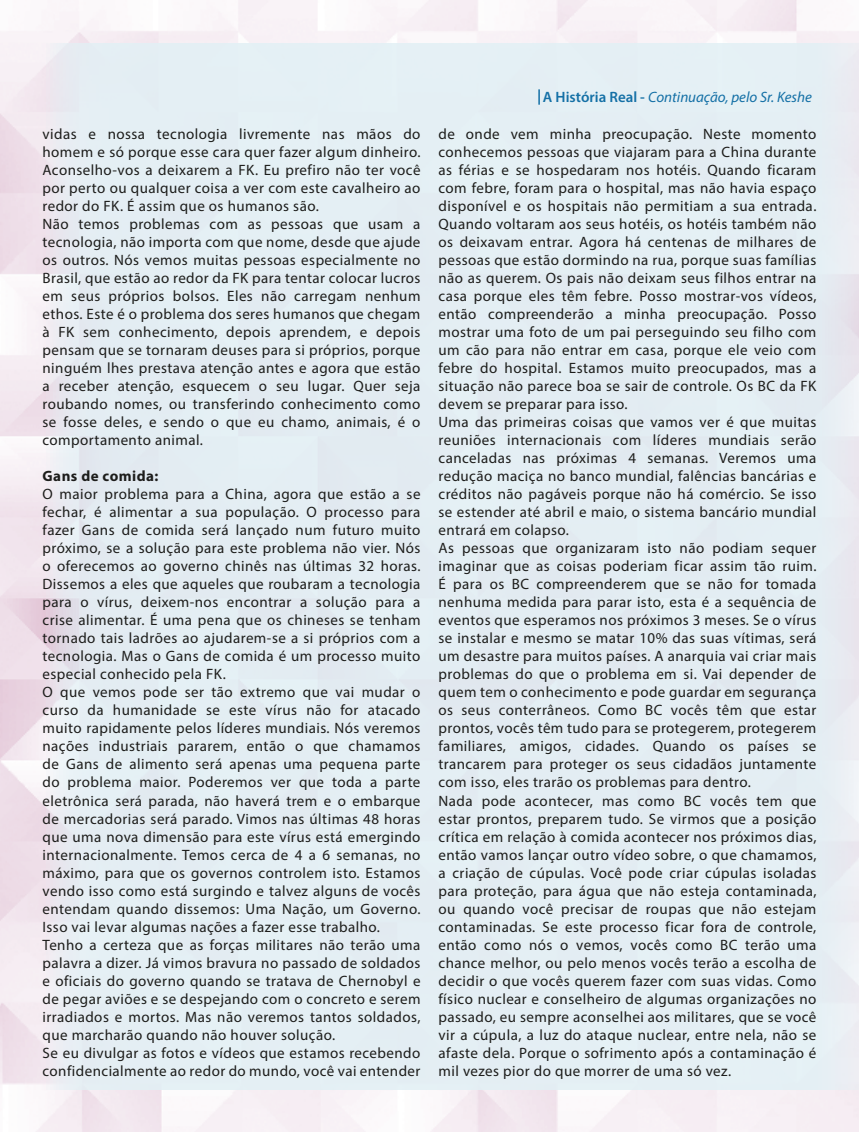
<style>
.page{position:relative;width:859px;height:1132px;background:#fff}
.page>*{position:absolute;margin:0;border:0;box-sizing:border-box;transform-origin:0 0}
.t1{font:15px/18px "Myriad Pro";letter-spacing:.03em;color:#1d1d1b;text-align:justify}
.t2{font:italic 15px "Myriad Pro";color:#1470a6}
.t3{font:700 15px "Myriad Pro";letter-spacing:.03em;color:#1d1d1b}
.s1{font-weight:600;font-style:normal}
</style>
<div class="page">
<div style="left:43px;top:43px;width:816px;height:1046px;background:#e2f0f5"></div>
<svg style="left:538px;top:89px;width:2px;height:16px"></svg>
<p class="t1" style="left:43px;top:125px;width:379px">vidas e nossa tecnologia livremente nas mãos do homem e só porque esse cara quer fazer algum dinheiro.<br>Aconselho-vos a deixarem a FK. Eu prefiro não ter você por perto ou qualquer coisa a ver com este cavalheiro ao redor do FK. É assim que os humanos são.</p>
<p class="t1" style="left:43px;top:215px;width:379px">Não temos problemas com as pessoas que usam a tecnologia, não importa com que nome, desde que ajude os outros. Nós vemos muitas pessoas especialmente no Brasil, que estão ao redor da FK para tentar colocar lucros em seus próprios bolsos. Eles não carregam nenhum ethos. Este é o problema dos seres humanos que chegam à FK sem conhecimento, depois aprendem, e depois pensam que se tornaram deuses para si próprios, porque ninguém lhes prestava atenção antes e agora que estão a receber atenção, esquecem o seu lugar. Quer seja roubando nomes, ou transferindo conhecimento como se fosse deles, e sendo o que eu chamo, animais, é o comportamento animal.</p>
<p class="t3" style="left:43px;top:466px;width:117px">Gans de comida:</p>
<p class="t1" style="left:43px;top:485px;width:379px">O maior problema para a China, agora que estão a se fechar, é alimentar a sua população. O processo para fazer Gans de comida será lançado num futuro muito próximo, se a solução para este problema não vier. Nós o oferecemos ao governo chinês nas últimas 32 horas.<br>Dissemos a eles que aqueles que roubaram a tecnologia para o vírus, deixem-nos encontrar a solução para a crise alimentar. É uma pena que os chineses se tenham tornado tais ladrões ao ajudarem-se a si próprios com a tecnologia. Mas o Gans de comida é um processo muito especial conhecido pela FK.</p>
<p class="t1" style="left:43px;top:683px;width:379px">O que vemos pode ser tão extremo que vai mudar o curso da humanidade se este vírus não for atacado muito rapidamente pelos líderes mundiais. Nós veremos nações industriais pararem, então o que chamamos de Gans de alimento será apenas uma pequena parte do problema maior. Poderemos ver que toda a parte eletrônica será parada, não haverá trem e o embarque de mercadorias será parado. Vimos nas últimas 48 horas que uma nova dimensão para este vírus está emergindo internacionalmente. Temos cerca de 4 a 6 semanas, no máximo, para que os governos controlem isto. Estamos vendo isso como está surgindo e talvez alguns de vocês entendam quando dissemos: Uma Nação, um Governo.<br>Isso vai levar algumas nações a fazer esse trabalho.</p>
<p class="t1" style="left:43px;top:935px;width:379px">Tenho a certeza que as forças militares não terão uma palavra a dizer. Já vimos bravura no passado de soldados e oficiais do governo quando se tratava de Chernobyl e de pegar aviões e se despejando com o concreto e serem irradiados e mortos. Mas não veremos tantos soldados, que marcharão quando não houver solução.</p>
<p class="t1" style="left:43px;top:1043px;width:379px">Se eu divulgar as fotos e vídeos que estamos recebendo confidencialmente ao redor do mundo, você vai entender</p>
<p class="t2" style="left:543px;top:88px;width:270px"><span class="s1">A História Real -</span> Continuação, pelo Sr. Keshe</p>
<p class="t1" style="left:438px;top:125px;width:379px">de onde vem minha preocupação. Neste momento conhecemos pessoas que viajaram para a China durante as férias e se hospedaram nos hotéis. Quando ficaram com febre, foram para o hospital, mas não havia espaço disponível e os hospitais não permitiam a sua entrada.<br>Quando voltaram aos seus hotéis, os hotéis também não os deixavam entrar. Agora há centenas de milhares de pessoas que estão dormindo na rua, porque suas famílias não as querem. Os pais não deixam seus filhos entrar na casa porque eles têm febre. Posso mostrar-vos vídeos, então compreenderão a minha preocupação. Posso mostrar uma foto de um pai perseguindo seu filho com um cão para não entrar em casa, porque ele veio com febre do hospital. Estamos muito preocupados, mas a situação não parece boa se sair de controle. Os BC da FK devem se preparar para isso.</p>
<p class="t1" style="left:438px;top:413px;width:379px">Uma das primeiras coisas que vamos ver é que muitas reuniões internacionais com líderes mundiais serão canceladas nas próximas 4 semanas. Veremos uma redução maciça no banco mundial, falências bancárias e créditos não pagáveis porque não há comércio. Se isso se estender até abril e maio, o sistema bancário mundial entrará em colapso.</p>
<p class="t1" style="left:438px;top:539px;width:379px">As pessoas que organizaram isto não podiam sequer imaginar que as coisas poderiam ficar assim tão ruim.<br>É para os BC compreenderem que se não for tomada nenhuma medida para parar isto, esta é a sequência de eventos que esperamos nos próximos 3 meses. Se o vírus se instalar e mesmo se matar 10% das suas vítimas, será um desastre para muitos países. A anarquia vai criar mais problemas do que o problema em si. Vai depender de quem tem o conhecimento e pode guardar em segurança os seus conterrâneos. Como BC vocês têm que estar prontos, vocês têm tudo para se protegerem, protegerem familiares, amigos, cidades. Quando os países se trancarem para proteger os seus cidadãos juntamente com isso, eles trarão os problemas para dentro.</p>
<p class="t1" style="left:438px;top:791px;width:379px">Nada pode acontecer, mas como BC vocês tem que estar prontos, preparem tudo. Se virmos que a posição crítica em relação à comida acontecer nos próximos dias, então vamos lançar outro vídeo sobre, o que chamamos, a criação de cúpulas. Você pode criar cúpulas isoladas para proteção, para água que não esteja contaminada, ou quando você precisar de roupas que não estejam contaminadas. Se este processo ficar fora de controle, então como nós o vemos, vocês como BC terão uma chance melhor, ou pelo menos vocês terão a escolha de decidir o que vocês querem fazer com suas vidas. Como físico nuclear e conselheiro de algumas organizações no passado, eu sempre aconselhei aos militares, que se você vir a cúpula, a luz do ataque nuclear, entre nela, não se afaste dela. Porque o sofrimento após a contaminação é mil vezes pior do que morrer de uma só vez.</p>
</div>
